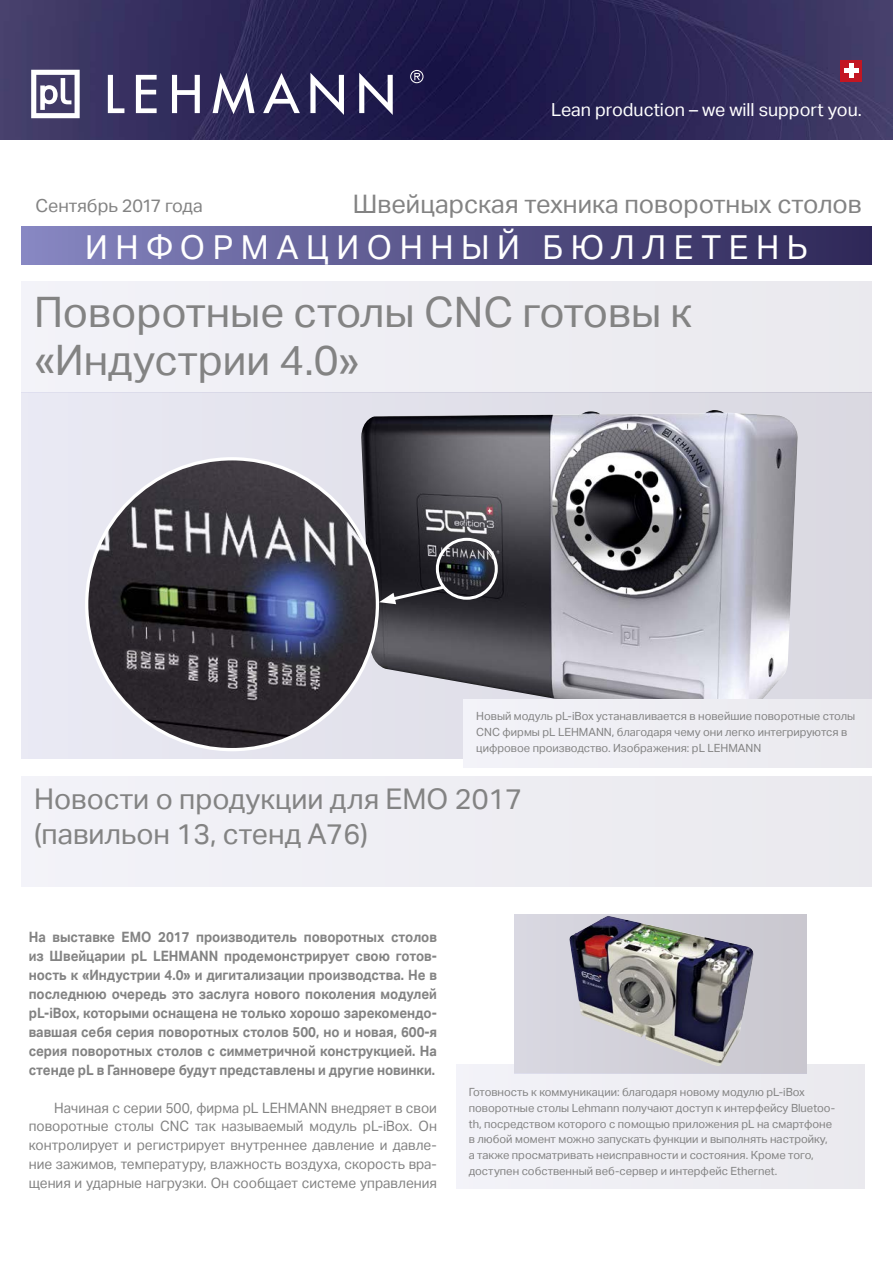
<style>
.page{position:relative;width:893px;height:1263px;background:#fff}
.page>*{position:absolute;margin:0;border:0;box-sizing:border-box;transform-origin:0 0}
.t1{font:42px/48px "Aktiv Grotesk Trial";color:#838383}
.t2{font:33px "Aktiv Grotesk Trial";letter-spacing:.23em;color:#fff}
.t3{font:28.5px/34.5px "Aktiv Grotesk Trial";color:#838383}
.t4{font:25.5px "Aktiv Grotesk Trial";color:#838383}
.t5{font:18px "Aktiv Grotesk Trial";color:#fff}
.t6{font:18px "Aktiv Grotesk Trial";color:#838383}
.Grundtext{font:700 14.25px/18.9px "Aktiv Grotesk Trial";color:#838383;text-align:justify;scale:.93 1}
.Grundtext-2{font:14.25px/18.9px "Aktiv Grotesk";color:#838383;text-align:justify;scale:.96 1}
.Legende{font:11.25px/15.8px "Aktiv Grotesk Trial";color:#838383}
</style>
<div class="page">
<div style="left:21px;top:393px;width:851px;height:365px;background:linear-gradient(to right,#eaeaf4,#d9d8e1)"></div>
<img style="left:0;top:0;width:893px;height:139px">
<svg style="left:31px;top:70px;width:49px;height:48px"></svg>
<svg style="left:136px;top:75px;width:21px;height:38px"></svg>
<svg style="left:172px;top:75px;width:28px;height:38px"></svg>
<svg style="left:213px;top:73px;width:42px;height:41px"></svg>
<svg style="left:310px;top:73px;width:34px;height:42px"></svg>
<svg style="left:359px;top:73px;width:34px;height:42px"></svg>
<svg style="left:263px;top:73px;width:37px;height:40px"></svg>
<svg style="left:108px;top:75px;width:16px;height:38px"></svg>
<svg style="left:410px;top:70px;width:13px;height:13px"></svg>
<div style="left:840px;top:60px;width:22px;height:22px;background:#c31622"></div>
<hr style="left:844px;top:69px;width:14px;height:4px;background:#fff">
<hr style="left:849px;top:64px;width:4px;height:14px;background:#fff">
<div style="left:21px;top:282px;width:851px;height:111px;background:#eeeef3"></div>
<div style="left:21px;top:776px;width:851px;height:111px;background:#eeeef3"></div>
<img style="left:361px;top:410px;width:438px;height:321px">
<div style="left:436px;top:538px;width:62px;height:62px;border:3px solid #fff;border-radius:50%"></div>
<svg style="left:379px;top:583px;width:68px;height:21px"></svg>
<div style="left:463px;top:699px;width:409px;height:69px;background:#eeeef3"></div>
<img style="left:87px;top:459px;width:290px;height:291px;border-radius:145px">
<div style="left:456px;top:1065px;width:408px;height:123px;background:#eeeef3"></div>
<div style="left:514px;top:914px;width:292px;height:159px;background:#d3d1da"></div>
<img style="left:569px;top:916px;width:185px;height:150px">
<div style="left:21px;top:226px;width:851px;height:39px;background:linear-gradient(to right,#8686c1,#2d2656)"></div>
<p class="t5" style="left:551px;top:100px;width:312px">Lean production – we will support you.</p>
<p class="t4" style="left:353px;top:189px;width:510px">Швейцарская техника поворотных столов</p>
<p class="t2" style="left:85px;top:228px;width:724px">ИНФОРМАЦИОННЫЙ БЮЛЛЕТЕНЬ</p>
<p class="t6" style="left:35px;top:196px;width:169px">Сентябрь 2017 года</p>
<p class="t1" style="left:34px;top:288px;width:659px">Поворотные столы CNC готовы к «Индустрии 4.0»</p>
<p class="Legende" style="left:476px;top:708px;width:380px">Новый модуль pL-iBox устанавливается в новейшие поворотные столы<br>CNC фирмы pL LEHMANN, благодаря чему они легко интегрируются в цифровое производство. Изображения: pL LEHMANN</p>
<p class="t3" style="left:34px;top:782px;width:490px">Новости о продукции для EMO 2017 (павильон 13, стенд A76)</p>
<p class="Grundtext" style="left:29px;top:928px;width:440px">На выставке EMO 2017 производитель поворотных столов из Швейцарии pL LEHMANN продемонстрирует свою готов&shy;ность к «Индустрии 4.0» и дигитализации производства. Не в последнюю очередь это заслуга нового поколения модулей pL-iBox, которыми оснащена не только хорошо зарекомендо&shy;вавшая себя серия поворотных столов 500, но и новая, 600-я серия поворотных столов с симметричной конструкцией. На стенде pL в Ганновере будут представлены и другие новинки.</p>
<p class="Grundtext-2" style="left:29px;top:1098px;width:427px;text-indent:26px">Начиная с серии 500, фирма pL LEHMANN внедряет в свои поворотные столы CNC так называемый модуль pL-iBox. Он контролирует и регистрирует внутреннее давление и давле&shy;ние зажимов, температуру, влажность воздуха, скорость вра&shy;щения и ударные нагрузки. Он сообщает системе управления</p>
<p class="Legende" style="left:469px;top:1084px;width:368px">Готовность к коммуникации: благодаря новому модулю pL-iBox поворотные столы Lehmann получают доступ к интерфейсу Bluetoo&shy;th, посредством которого с помощью приложения pL на смартфоне в любой момент можно запускать функции и выполнять настройку, а также просматривать неисправности и состояния. Кроме того, доступен собственный веб-сервер и интерфейс Ethernet.</p>
</div>
